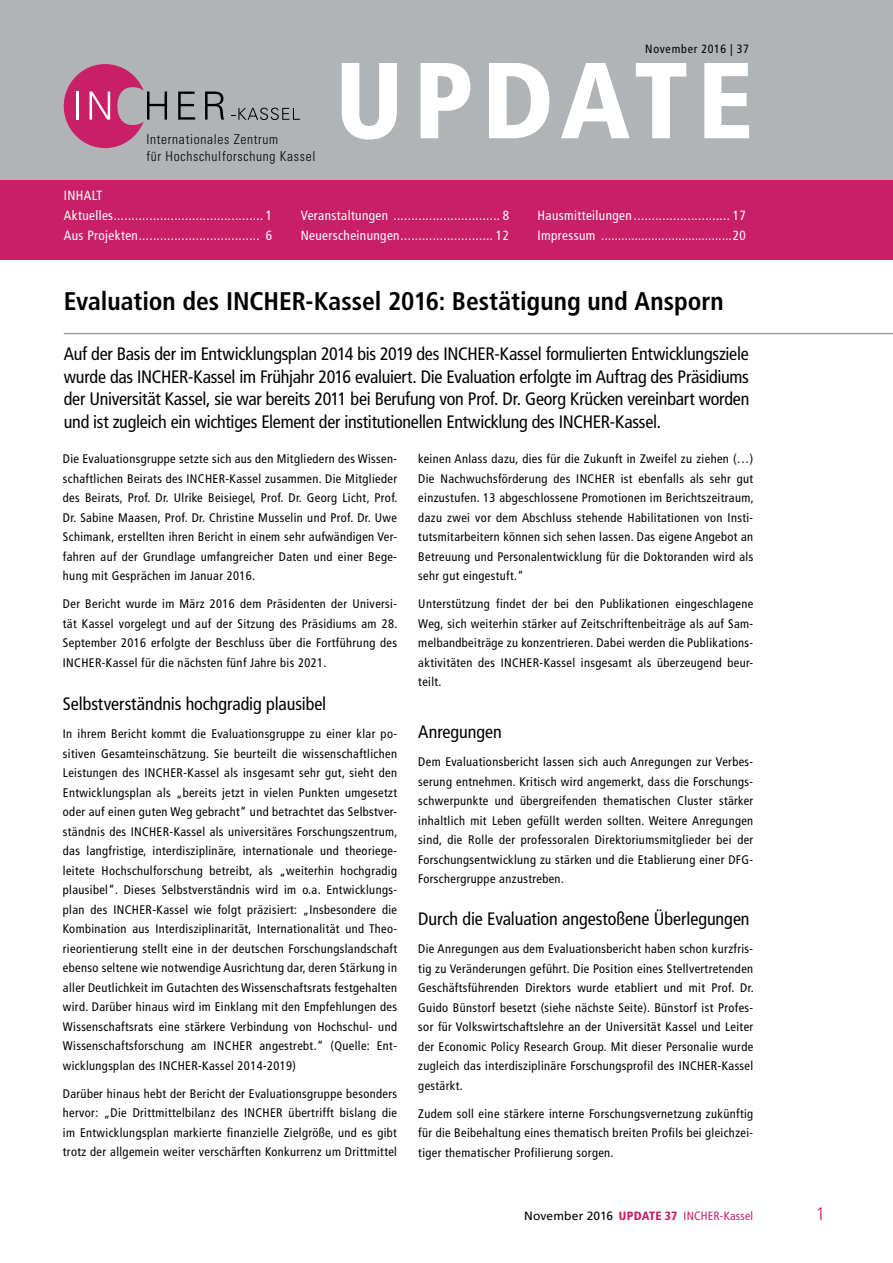
<style>
.page{position:relative;width:893px;height:1263px;background:#fff}
.page>*{position:absolute;margin:0;border:0;box-sizing:border-box;transform-origin:0 0}
.t1{font:900 condensed 107.85px "Frutiger";letter-spacing:.08em;color:#fff}
.t2{font:700 condensed 25.5px "Frutiger LT Com";color:#000}
.t3{font:condensed 18px/22.5px "Frutiger LT Com";letter-spacing:-.005em;color:#000;text-align:justify}
.t4{font:300 18px "Frutiger LT Com";color:#c81f66}
.t5{font:300 condensed 13.65px/16.5px "Univers";letter-spacing:.05em;color:#000}
.t6{font:condensed 13.35px/20.2px "Frutiger LT Com";letter-spacing:.03em;color:#fff}
.t7{font:condensed 12.45px/19.5px "Frutiger LT Com";letter-spacing:.03em;color:#000;text-align:justify}
.t8{font:condensed 12px "Frutiger LT Com";letter-spacing:.015em;color:#c81f66}
.t9{font:condensed 12px "Frutiger LT Com";letter-spacing:.055em;color:#000}
.s1{font-stretch:normal;color:#000}
.s2{font-weight:900}
</style>
<div class="page">
<div style="left:0;top:179px;width:893px;height:81px;background:#c81f66"></div>
<div style="left:0;top:0;width:893px;height:179px;background:#b1b4b6"></div>
<svg style="left:64px;top:64px;width:103px;height:84px"></svg>
<svg style="left:178px;top:92px;width:17px;height:28px"></svg>
<svg style="left:205px;top:92px;width:19px;height:28px"></svg>
<svg style="left:232px;top:108px;width:68px;height:12px"></svg>
<hr style="left:64px;top:333px;width:829px;height:1px;background:#9d9fa2">
<p class="t5" style="left:146px;top:131px;width:170px">Internationales Zentrum<br>für Hochschulforschung Kassel</p>
<p class="t9" style="left:645px;top:41px;width:105px">November 2016 | 37</p>
<h1 class="t1" style="left:335px;top:36px;width:419px">UPDATE</h1>
<p class="t6" style="left:64px;top:185px;width:210px">INHALT<br>Aktuelles.......................................... 1<br>Aus Projekten.................................. 6</p>
<p class="t6" style="left:301px;top:205px;width:210px">Veranstaltungen .............................. 8<br>Neuerscheinungen.......................... 12</p>
<p class="t6" style="left:538px;top:205px;width:210px">Hausmitteilungen ........................... 17<br>Impressum .......................................20</p>
<h2 class="t2" style="left:64px;top:285px;width:661px">Evaluation des INCHER-Kassel 2016: Bestätigung und Ansporn</h2>
<p class="t3" style="left:64px;top:343px;width:687px">Auf der Basis der im Entwicklungsplan 2014 bis 2019 des INCHER-Kassel formulierten Entwicklungsziele wurde das INCHER-Kassel im Frühjahr 2016 evaluiert. Die Evaluation erfolgte im Auftrag des Präsidiums der Universität Kassel, sie war bereits 2011 bei Berufung von Prof. Dr. Georg Krücken vereinbart worden und ist zugleich ein wichtiges Element der institutionellen Entwicklung des INCHER-Kassel.</p>
<p class="t7" style="left:63px;top:449px;width:336px">Die Evaluationsgruppe setzte sich aus den Mitgliedern des Wissen&shy;schaftlichen Beirats des INCHER-Kassel zusammen. Die Mitglieder des Beirats, Prof. Dr. Ulrike Beisiegel, Prof. Dr. Georg Licht, Prof.<br>Dr. Sabine Maasen, Prof. Dr. Christine Musselin und Prof. Dr. Uwe Schimank, erstellten ihren Bericht in einem sehr aufwändigen Ver&shy;fahren auf der Grundlage umfangreicher Daten und einer Bege&shy;hung mit Gesprächen im Januar 2016.</p>
<p class="t7" style="left:63px;top:594px;width:336px">Der Bericht wurde im März 2016 dem Präsidenten der Universi&shy;tät Kassel vorgelegt und auf der Sitzung des Präsidiums am 28.<br>September 2016 erfolgte der Beschluss über die Fortführung des INCHER-Kassel für die nächsten fünf Jahre bis 2021.</p>
<h3 class="t3" style="left:63px;top:693px;width:265px">Selbstverständnis hochgradig plausibel</h3>
<p class="t7" style="left:63px;top:724px;width:336px">In ihrem Bericht kommt die Evaluationsgruppe zu einer klar po&shy;sitiven Gesamteinschätzung. Sie beurteilt die wissenschaftlichen Leistungen des INCHER-Kassel als insgesamt sehr gut, sieht den Entwicklungsplan als „bereits jetzt in vielen Punkten umgesetzt oder auf einen guten Weg gebracht“ und betrachtet das Selbstver&shy;ständnis des INCHER-Kassel als universitäres Forschungszentrum, das langfristige, interdisziplinäre, internationale und theoriege&shy;leitete Hochschulforschung betreibt, als „weiterhin hochgradig plausibel“. Dieses Selbstverständnis wird im o.a. Entwicklungs&shy;plan des INCHER-Kassel wie folgt präzisiert: „Insbesondere die Kombination aus Interdisziplinarität, Internationalität und Theo&shy;rieorientierung stellt eine in der deutschen Forschungslandschaft ebenso seltene wie notwendige Ausrichtung dar, deren Stärkung in aller Deutlichkeit im Gutachten des Wissenschaftsrats festgehalten wird. Darüber hinaus wird im Einklang mit den Empfehlungen des Wissenschaftsrats eine stärkere Verbindung von Hochschul- und Wissenschaftsforschung am INCHER angestrebt.“ (Quelle: Ent&shy;wicklungsplan des INCHER-Kassel 2014-2019)</p>
<p class="t7" style="left:63px;top:1084px;width:336px">Darüber hinaus hebt der Bericht der Evaluationsgruppe besonders hervor: „Die Drittmittelbilanz des INCHER übertrifft bislang die im Entwicklungsplan markierte finanzielle Zielgröße, und es gibt trotz der allgemein weiter verschärften Konkurrenz um Drittmittel</p>
<p class="t7" style="left:418px;top:449px;width:337px">keinen Anlass dazu, dies für die Zukunft in Zweifel zu ziehen (…)<br>Die Nachwuchsförderung des INCHER ist ebenfalls als sehr gut einzustufen. 13 abgeschlossene Promotionen im Berichtszeitraum, dazu zwei vor dem Abschluss stehende Habilitationen von Insti&shy;tutsmitarbeitern können sich sehen lassen. Das eigene Angebot an Betreuung und Personalentwicklung für die Doktoranden wird als sehr gut eingestuft.“</p>
<p class="t7" style="left:418px;top:594px;width:336px">Unterstützung findet der bei den Publikationen eingeschlagene Weg, sich weiterhin stärker auf Zeitschriftenbeiträge als auf Sam&shy;melbandbeiträge zu konzentrieren. Dabei werden die Publikations&shy;aktivitäten des INCHER-Kassel insgesamt als überzeugend beur&shy;teilt.</p>
<h3 class="t3" style="left:418px;top:721px;width:85px">Anregungen</h3>
<p class="t7" style="left:418px;top:752px;width:336px">Dem Evaluationsbericht lassen sich auch Anregungen zur Verbes&shy;serung entnehmen. Kritisch wird angemerkt, dass die Forschungs&shy;schwerpunkte und übergreifenden thematischen Cluster stärker inhaltlich mit Leben gefüllt werden sollten. Weitere Anregungen sind, die Rolle der professoralen Direktoriumsmitglieder bei der Forschungsentwicklung zu stärken und die Etablierung einer DFG-Forschergruppe anzustreben.</p>
<h3 class="t3" style="left:418px;top:907px;width:333px">Durch die Evaluation angestoßene Überlegungen</h3>
<p class="t7" style="left:418px;top:939px;width:337px">Die Anregungen aus dem Evaluationsbericht haben schon kurzfris&shy;tig zu Veränderungen geführt. Die Position eines Stellvertretenden Geschäftsführenden Direktors wurde etabliert und mit Prof. Dr.<br>Guido Bünstorf besetzt (siehe nächste Seite). Bünstorf ist Profes&shy;sor für Volkswirtschaftslehre an der Universität Kassel und Leiter der Economic Policy Research Group. Mit dieser Personalie wurde zugleich das interdisziplinäre Forschungsprofil des INCHER-Kassel gestärkt.</p>
<p class="t7" style="left:418px;top:1103px;width:336px">Zudem soll eine stärkere interne Forschungsvernetzung zukünftig für die Beibehaltung eines thematisch breiten Profils bei gleichzei&shy;tiger thematischer Profilierung sorgen.</p>
<p class="t8" style="left:524px;top:1208px;width:230px"><span class="s1">November 2016</span> <span class="s2">UPDATE 37</span> INCHER-Kassel</p>
<h3 class="t4" style="left:815px;top:1203px;width:12px">1</h3>
</div>
